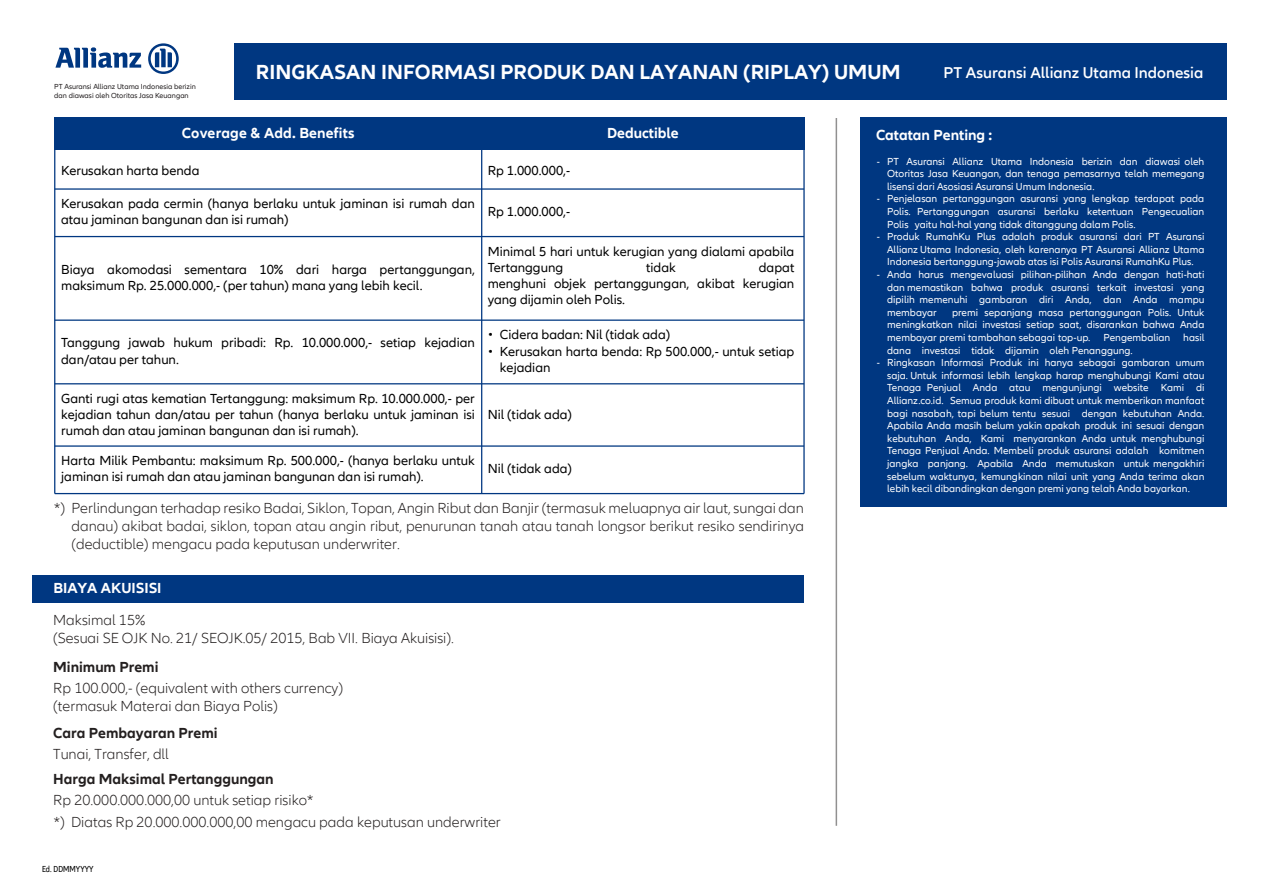
<style>
.page{position:relative;width:1263px;height:893px;background:#fff}
.page>*{position:absolute;margin:0;border:0;box-sizing:border-box;transform-origin:0 0}
.t1{font:700 21px "Allianz Neo";color:#fff}
.t2{font:600 16.2px "Allianz Neo";color:#fff}
.t3{font:300 15px/18px "Allianz Neo";color:#231f1f}
.t4{font:700 15px "Allianz Neo";color:#fff}
.t5{font:700 15px "Allianz Neo";color:#231f1f}
.t6{font:13.5px/16.2px "Allianz Neo";color:#000}
.t7{font:10.5px/12.6px "Allianz Neo";color:#fff}
.t8{font:condensed 9px "Allianz Neo";color:#000}
.t9{font:7.5px/9px "Allianz Neo";color:#231f20}
</style>
<div class="page">
<div style="left:234px;top:43px;width:992px;height:56px;background:#003781"></div>
<svg style="left:55px;top:47px;width:86px;height:21px"></svg>
<svg style="left:148px;top:43px;width:31px;height:31px"></svg>
<hr style="left:803px;top:149px;width:2px;height:345px;background:#003781">
<div style="left:54px;top:117px;width:751px;height:33px;background:#003781"></div>
<hr style="left:481px;top:149px;width:1px;height:345px;background:#003781">
<hr style="left:54px;top:149px;width:1px;height:345px;background:#003781">
<hr style="left:55px;top:320px;width:749px;height:1px;background:#003781">
<hr style="left:55px;top:188px;width:749px;height:2px;background:#003781">
<hr style="left:55px;top:236px;width:749px;height:1px;background:#003781">
<hr style="left:55px;top:383px;width:749px;height:1px;background:#003781">
<hr style="left:55px;top:445px;width:749px;height:2px;background:#003781">
<hr style="left:55px;top:493px;width:749px;height:1px;background:#003781">
<div style="left:32px;top:575px;width:772px;height:27px;background:#003781"></div>
<hr style="left:836px;top:118px;width:1px;height:708px;background:#919090">
<div style="left:859px;top:117px;width:367px;height:390px;background:#003781"></div>
<p class="t9" style="left:54px;top:82px;width:143px">PT Asuransi Allianz Utama Indonesia berizin dan diawasi oleh Otoritas Jasa Keuangan</p>
<h1 class="t1" style="left:256px;top:60px;width:646px">RINGKASAN INFORMASI PRODUK DAN LAYANAN (RIPLAY) UMUM</h1>
<h2 class="t2" style="left:943px;top:63px;width:261px">PT Asuransi Allianz Utama Indonesia</h2>
<h3 class="t4" style="left:182px;top:125px;width:174px">Coverage &amp; Add. Benefits</h3>
<h3 class="t4" style="left:607px;top:125px;width:73px">Deductible</h3>
<p class="t6" style="left:61px;top:163px;width:140px">Kerusakan harta benda</p>
<p class="t6" style="left:488px;top:163px;width:84px">Rp 1.000.000,-</p>
<p class="t6" style="left:61px;top:196px;width:415px">Kerusakan pada cermin (hanya berlaku untuk jaminan isi rumah dan atau jaminan bangunan dan isi rumah)</p>
<p class="t6" style="left:61px;top:262px;width:415px">Biaya akomodasi sementara 10% dari harga pertanggungan, maksimum Rp. 25.000.000,- (per tahun) mana yang lebih kecil.</p>
<p class="t6" style="left:488px;top:204px;width:84px">Rp 1.000.000,-</p>
<p class="t6" style="left:488px;top:243px;width:308px">Minimal 5 hari untuk kerugian yang dialami apabila<br>Tertanggung</p>
<p class="t6" style="left:488px;top:260px;width:308px;text-align:justify;text-indent:271px">dapat menghuni objek pertanggungan, akibat kerugian yang dijamin oleh Polis.</p>
<p class="t6" style="left:646px;top:260px;width:31px">tidak</p>
<p class="t6" style="left:61px;top:335px;width:415px">Tanggung jawab hukum pribadi: Rp. 10.000.000,- setiap kejadian dan/atau per tahun.</p>
<p class="t6" style="left:500px;top:327px;width:296px">Cidera badan: Nil (tidak ada)<br>Kerusakan harta benda: Rp 500.000,- untuk setiap kejadian</p>
<p class="t6" style="left:488px;top:327px;width:7px">• •</p>
<p class="t6" style="left:61px;top:391px;width:415px;text-align:justify">Ganti rugi atas kematian Tertanggung: maksimum Rp. 10.000.000,- per kejadian tahun dan/atau per tahun (hanya berlaku untuk jaminan isi rumah dan atau jaminan bangunan dan isi rumah).</p>
<p class="t6" style="left:61px;top:453px;width:415px">Harta Milik Pembantu: maksimum Rp. 500.000,- (hanya berlaku untuk jaminan isi rumah dan atau jaminan bangunan dan isi rumah).</p>
<p class="t6" style="left:488px;top:406px;width:86px">Nil (tidak ada)</p>
<p class="t6" style="left:488px;top:461px;width:86px">Nil (tidak ada)</p>
<p class="t3" style="left:71px;top:500px;width:734px;text-align:justify;text-indent:-17px">*) Perlindungan terhadap resiko Badai, Siklon, Topan, Angin Ribut dan Banjir (termasuk meluapnya air laut, sungai dan danau) akibat badai, siklon, topan atau angin ribut, penurunan tanah atau tanah longsor berikut resiko sendirinya (deductible) mengacu pada keputusan underwriter.</p>
<h3 class="t4" style="left:53px;top:579px;width:110px">BIAYA AKUISISI</h3>
<h3 class="t3" style="left:53px;top:612px;width:402px">Maksimal 15%<br>(Sesuai SE OJK No. 21/ SEOJK.05/ 2015, Bab VII. Biaya Akuisisi).</h3>
<h3 class="t5" style="left:53px;top:659px;width:107px">Minimum Premi</h3>
<h3 class="t3" style="left:53px;top:680px;width:291px">Rp 100.000,- (equivalent with others currency) (termasuk Materai dan Biaya Polis)</h3>
<h3 class="t5" style="left:53px;top:725px;width:166px">Cara Pembayaran Premi</h3>
<h3 class="t3" style="left:53px;top:746px;width:117px">Tunai, Transfer, dll</h3>
<h3 class="t5" style="left:53px;top:770px;width:222px">Harga Maksimal Pertanggungan</h3>
<h3 class="t3" style="left:53px;top:789px;width:449px;line-height:21.9px">Rp 20.000.000.000,00 untuk setiap risiko*<br>*) Diatas Rp 20.000.000.000,00 mengacu pada keputusan underwriter</h3>
<p class="t8" style="left:42px;top:863px;width:53px">Ed. DDMMYYYY</p>
<h3 class="t4" style="left:876px;top:126px;width:118px">Catatan Penting :</h3>
<p class="t7" style="left:887px;top:155px;width:319px">PT Asuransi Allianz Utama Indonesia berizin dan diawasi oleh Otoritas Jasa Keuangan, dan tenaga pemasarnya telah memegang lisensi dari Asosiasi Asuransi Umum Indonesia.<br>Penjelasan pertanggungan asuransi yang lengkap terdapat pada Polis. Pertanggungan asuransi berlaku ketentuan Pengecualian Polis yaitu hal-hal yang tidak ditanggung dalam Polis.<br>Produk RumahKu Plus adalah produk asuransi dari PT Asuransi Allianz Utama Indonesia, oleh karenanya PT Asuransi Allianz Utama Indonesia bertanggung-jawab atas isi Polis Asuransi RumahKu Plus.<br>Anda harus mengevaluasi pilihan-pilihan Anda dengan hati-hati dan memastikan bahwa produk asuransi terkait investasi yang dipilih memenuhi gambaran diri Anda, dan Anda mampu membayar</p>
<p class="t7" style="left:877px;top:155px;width:5px">-</p>
<p class="t7" style="left:877px;top:193px;width:5px">-</p>
<p class="t7" style="left:877px;top:231px;width:5px">-</p>
<p class="t7" style="left:877px;top:269px;width:5px">-</p>
<p class="t7" style="left:887px;top:306px;width:319px;text-indent:65px">premi sepanjang masa pertanggungan Polis. Untuk meningkatkan nilai investasi setiap saat, disarankan bahwa Anda membayar premi tambahan sebagai top-up. Pengembalian hasil dana investasi tidak dijamin oleh Penanggung.<br>Ringkasan Informasi Produk ini hanya sebagai gambaran umum saja. Untuk informasi lebih lengkap harap menghubungi Kami atau Tenaga Penjual Anda atau mengunjungi website Kami di Allianz.co.id. Semua produk kami dibuat untuk memberikan manfaat bagi nasabah, tapi belum tentu sesuai dengan kebutuhan Anda.<br>Apabila Anda masih belum yakin apakah produk ini sesuai dengan kebutuhan Anda, Kami menyarankan Anda untuk menghubungi Tenaga Penjual Anda. Membeli produk asuransi adalah komitmen jangka panjang. Apabila Anda memutuskan untuk mengakhiri sebelum waktunya, kemungkinan nilai unit yang Anda terima akan lebih kecil dibandingkan dengan premi yang telah Anda bayarkan.</p>
<p class="t7" style="left:877px;top:357px;width:5px">-</p>
</div>
